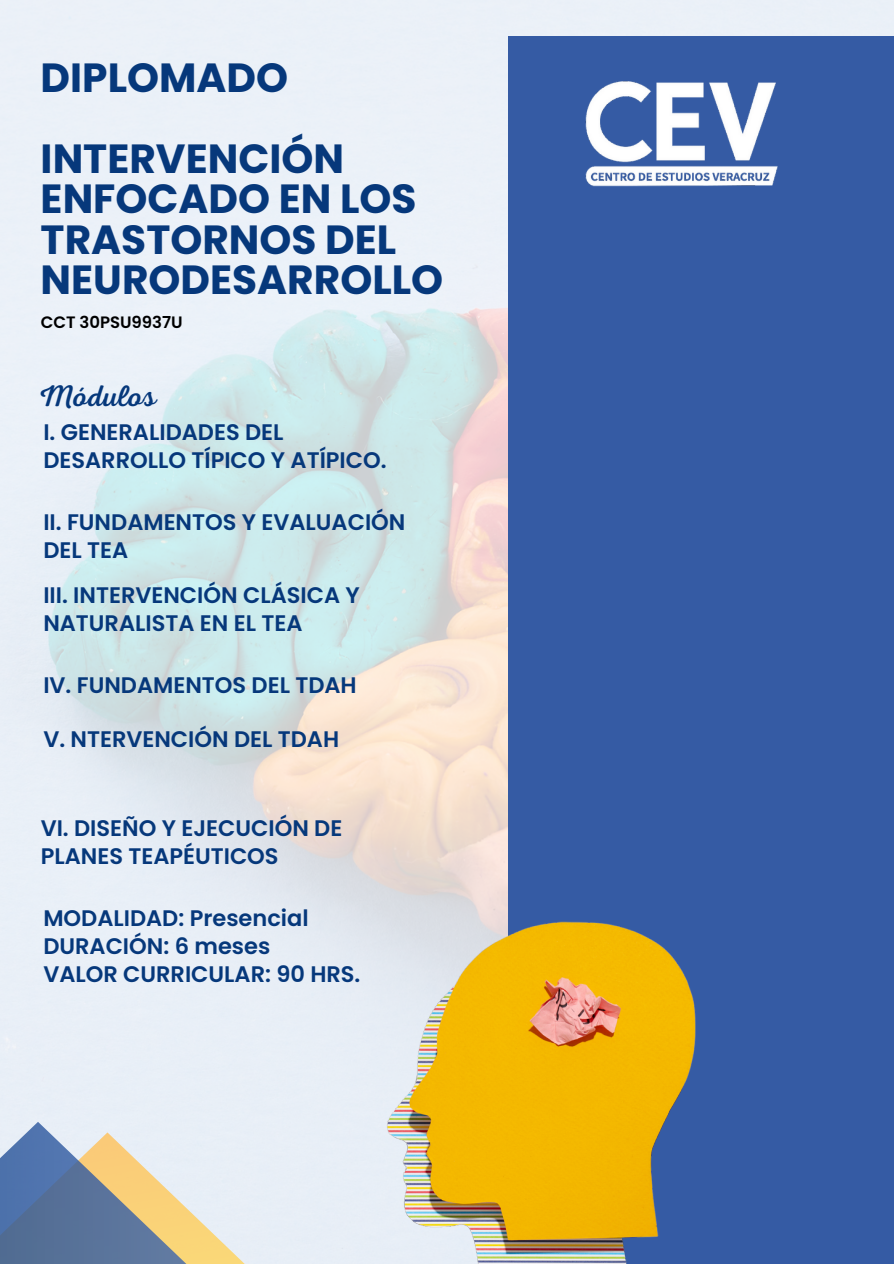
<style>
.page{position:relative;width:894px;height:1264px;background:#fff}
.page>*{position:absolute;margin:0;border:0;box-sizing:border-box;transform-origin:0 0}
.t1{font:700 40.65px/40.5px "Poppins";color:#06387b}
.t2{font:30px "RTL Adam Script Regular";color:#06387b}
.t3{font:600 22.5px/28.2px "Poppins";color:#06387b}
.t4{font:600 16.5px "Poppins";color:#000}
</style>
<div class="page">
<img style="left:0;top:0;width:893px;height:1121px">
<div style="left:507px;top:37px;width:386px;height:1226px;background:#355ba4"></div>
<img style="left:585px;top:81px;width:193px;height:106px">
<svg style="left:0;top:1121px;width:345px;height:142px;background:#bcc3ca"></svg>
<img style="left:345px;top:854px;width:351px;height:409px">
<h1 class="t1" style="left:41px;top:57px;width:249px">DIPLOMADO</h1>
<p class="t1" style="left:41px;top:138px;width:404px">INTERVENCIÓN<br>ENFOCADO EN LOS<br>TRASTORNOS DEL<br>NEURODESARROLLO</p>
<h4 class="t4" style="left:41px;top:310px;width:143px">CCT 30PSU9937U</h4>
<h3 class="t2" style="left:38px;top:378px;width:120px">Módulos</h3>
<h2 class="t3" style="left:43px;top:418px;width:345px">I. GENERALIDADES DEL<br>DESARROLLO TÍPICO Y ATÍPICO.</h2>
<h3 class="t3" style="left:43px;top:507px;width:363px">II. FUNDAMENTOS Y EVALUACIÓN<br>DEL TEA</h3>
<h3 class="t3" style="left:43px;top:581px;width:318px">III. INTERVENCIÓN CLÁSICA Y<br>NATURALISTA EN EL TEA</h3>
<h3 class="t3" style="left:43px;top:670px;width:315px">IV. FUNDAMENTOS DEL TDAH</h3>
<h3 class="t3" style="left:43px;top:725px;width:297px">V. NTERVENCIÓN DEL TDAH</h3>
<h3 class="t3" style="left:41px;top:814px;width:303px">VI. DISEÑO Y EJECUCIÓN DE<br>PLANES TEAPÉUTICOS</h3>
<p class="t3" style="left:43px;top:904px;width:318px">MODALIDAD: Presencial<br>DURACIÓN: 6 meses<br>VALOR CURRICULAR: 90 HRS.</p>
</div>
